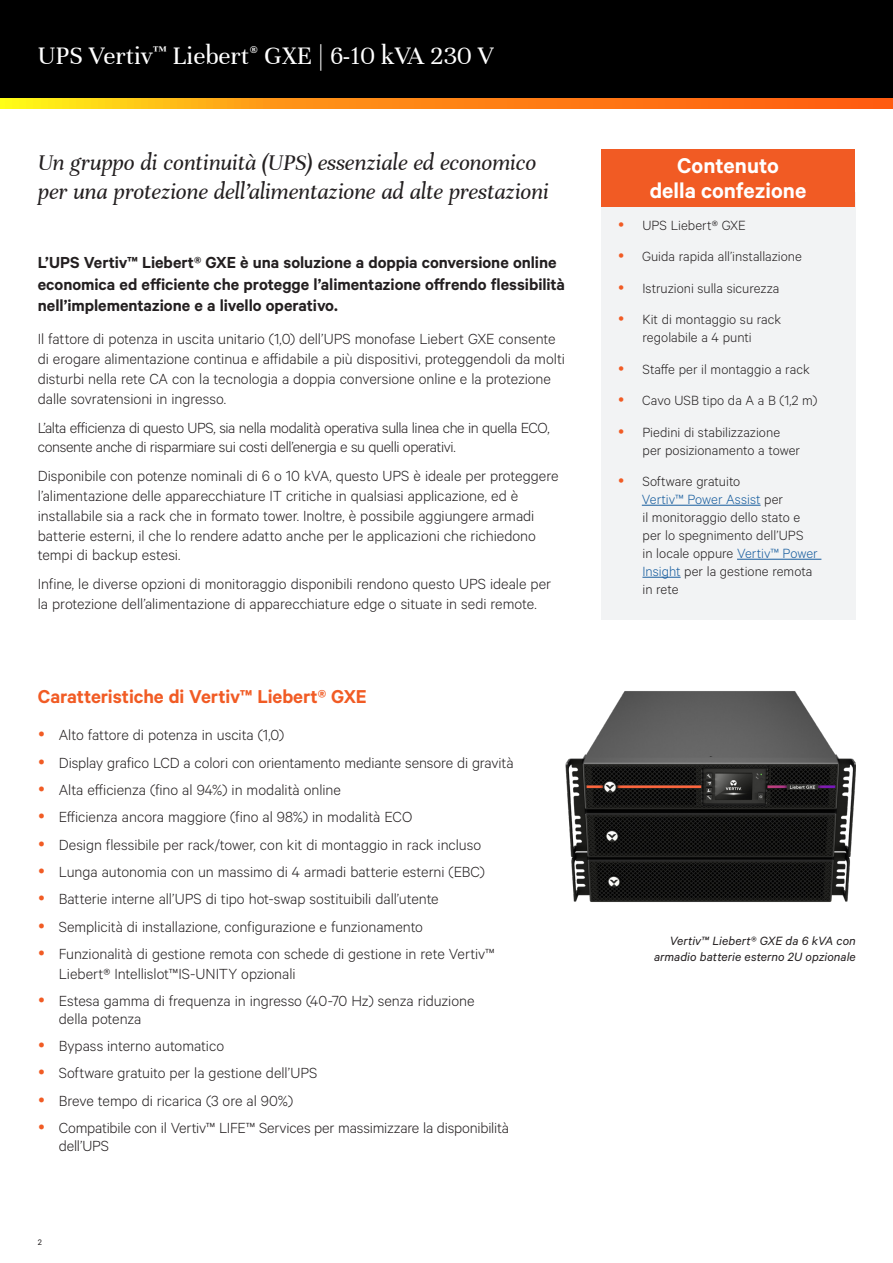
<style>
.page{position:relative;width:893px;height:1263px;background:#fff}
.page>*{position:absolute;margin:0;border:0;box-sizing:border-box;transform-origin:0 0}
.t1{font:27px "Unna";color:#fff}
.Vertiv_Lead-in{font:italic 24px/28.8px "Unna";letter-spacing:-.01em;color:#231f20}
.Orange_Box_Heading{font:600 24px/25.5px "Calibre";color:#fff;text-align:center}
.Vertiv_Orange_Main_H{font:600 21px "Calibre";letter-spacing:-.005em;color:#f15b24}
.Vertiv_Heading{font:600 18px/21.6px "Calibre";color:#231f20}
.Vertiv_Body_Text{font:300 16.5px/19.8px "Calibre";letter-spacing:-.005em;color:#231f20}
.Vertiv_Body_Text-2{font:300 16.5px/19.8px "Calibre";letter-spacing:-.025em;color:#231f20}
.t2{font:300 15px/18px "Calibre";color:#231f20}
.Vertiv_Caption{font:italic 13.5px/16.2px "Calibre";letter-spacing:.005em;color:#231f20;text-align:right}
.t3{font:9px "Calibre";color:#231f20}
.s1{color:#175d9e}
</style>
<div class="page">
<div style="left:0;top:0;width:893px;height:108px;background:#000"></div>
<svg style="left:0;top:98px;width:893px;height:11px;background:#ff9014"></svg>
<div style="left:601px;top:193px;width:255px;height:427px;background:#f2f3f4"></div>
<hr style="left:642px;top:505px;width:119px;height:1px;background:#175d9e">
<hr style="left:737px;top:559px;width:84px;height:1px;background:#175d9e">
<hr style="left:642px;top:577px;width:39px;height:1px;background:#175d9e">
<div style="left:601px;top:149px;width:254px;height:57px;background:#f15b24"></div>
<img style="left:565px;top:691px;width:291px;height:211px">
<h1 class="t1" style="left:38px;top:40px;width:457px">UPS Vertiv<sup>™</sup> Liebert<sup>®</sup> GXE | 6-10 kVA 230 V</h1>
<p class="Vertiv_Lead-in" style="left:38px;top:149px;width:513px">Un gruppo di continuità (UPS) essenziale ed economico per una protezione dell’alimentazione ad alte prestazioni</p>
<p class="Vertiv_Heading" style="left:38px;top:251px;width:529px">L’UPS Vertiv™ Liebert® GXE è una soluzione a doppia conversione online economica ed efficiente che protegge l’alimentazione offrendo flessibilità nell’implementazione e a livello operativo.</p>
<p class="Vertiv_Body_Text" style="left:38px;top:329px;width:529px">Il fattore di potenza in uscita unitario (1,0) dell’UPS monofase Liebert GXE consente di erogare alimentazione continua e affidabile a più dispositivi, proteggendoli da molti disturbi nella rete CA con la tecnologia a doppia conversione online e la protezione dalle sovratensioni in ingresso.</p>
<p class="Vertiv_Body_Text-2" style="left:38px;top:417px;width:513px">L’alta efficienza di questo UPS, sia nella modalità operativa sulla linea che in quella ECO, consente anche di risparmiare sui costi dell’energia e su quelli operativi.</p>
<p class="Vertiv_Body_Text" style="left:38px;top:465px;width:522px">Disponibile con potenze nominali di 6 o 10 kVA, questo UPS è ideale per proteggere l’alimentazione delle apparecchiature IT critiche in qualsiasi applicazione, ed è installabile sia a rack che in formato tower. Inoltre, è possibile aggiungere armadi batterie esterni, il che lo rendere adatto anche per le applicazioni che richiedono tempi di backup estesi.</p>
<p class="Vertiv_Body_Text" style="left:38px;top:573px;width:515px">Infine, le diverse opzioni di monitoraggio disponibili rendono questo UPS ideale per la protezione dell’alimentazione di apparecchiature edge o situate in sedi remote.</p>
<p class="Vertiv_Orange_Main_H" style="left:38px;top:683px;width:330px">Caratteristiche di Vertiv™ Liebert® GXE</p>
<p class="Vertiv_Body_Text" style="left:59px;top:725px;width:227px">Alto fattore di potenza in uscita (1,0)</p>
<p class="Vertiv_Body_Text" style="left:59px;top:752px;width:456px">Display grafico LCD a colori con orientamento mediante sensore di gravità</p>
<p class="Vertiv_Body_Text" style="left:59px;top:779px;width:284px">Alta efficienza (fino al 94%) in modalità online</p>
<p class="Vertiv_Body_Text" style="left:59px;top:806px;width:355px">Efficienza ancora maggiore (fino al 98%) in modalità ECO</p>
<p class="Vertiv_Body_Text" style="left:59px;top:834px;width:424px">Design flessibile per rack/tower, con kit di montaggio in rack incluso</p>
<p class="Vertiv_Body_Text" style="left:59px;top:861px;width:428px">Lunga autonomia con un massimo di 4 armadi batterie esterni (EBC)</p>
<p class="Vertiv_Body_Text" style="left:59px;top:888px;width:381px">Batterie interne all’UPS di tipo hot-swap sostituibili dall’utente</p>
<p class="Vertiv_Body_Text" style="left:59px;top:916px;width:366px">Semplicità di installazione, configurazione e funzionamento</p>
<p class="Vertiv_Body_Text" style="left:59px;top:943px;width:437px">Funzionalità di gestione remota con schede di gestione in rete Vertiv™<br>Liebert® Intellislot™IS-UNITY opzionali</p>
<p class="Vertiv_Body_Text" style="left:59px;top:991px;width:417px;line-height:18px">Estesa gamma di frequenza in ingresso (40-70 Hz) senza riduzione della potenza</p>
<p class="Vertiv_Body_Text" style="left:59px;top:1035px;width:167px">Bypass interno automatico</p>
<p class="Vertiv_Body_Text" style="left:59px;top:1062px;width:260px">Software gratuito per la gestione dell’UPS</p>
<p class="Vertiv_Body_Text" style="left:59px;top:1090px;width:236px">Breve tempo di ricarica (3 ore al 90%)</p>
<p class="Vertiv_Body_Text" style="left:59px;top:1118px;width:452px;line-height:18px">Compatibile con il Vertiv™ LIFE™ Services per massimizzare la disponibilità dell’UPS</p>
<p class="t3" style="left:38px;top:1236px;width:6px">2</p>
<p class="Orange_Box_Heading" style="left:650px;top:152px;width:158px">Contenuto<br>della confezione</p>
<p class="t2" style="left:642px;top:215px;width:105px">UPS Liebert® GXE</p>
<p class="t2" style="left:642px;top:247px;width:161px">Guida rapida all’installazione</p>
<p class="t2" style="left:642px;top:278px;width:139px">Istruzioni sulla sicurezza</p>
<p class="t2" style="left:642px;top:310px;width:140px">Kit di montaggio su rack regolabile a 4 punti</p>
<p class="t2" style="left:642px;top:359px;width:169px">Staffe per il montaggio a rack</p>
<p class="t2" style="left:642px;top:391px;width:177px">Cavo USB tipo da A a B (1,2 m)</p>
<p class="t2" style="left:642px;top:422px;width:159px">Piedini di stabilizzazione per posizionamento a tower</p>
<p class="t2" style="left:642px;top:472px;width:177px">Software gratuito<br><span class="s1">Vertiv™ Power Assist</span> per<br>il monitoraggio dello stato e per lo spegnimento dell’UPS<br>in locale oppure <span class="s1">Vertiv™ Power<br>Insight</span> per la gestione remota in rete</p>
<p class="Vertiv_Caption" style="left:654px;top:932px;width:203px">Vertiv™ Liebert® GXE da 6 kVA con armadio batterie esterno 2U opzionale</p>
</div>
